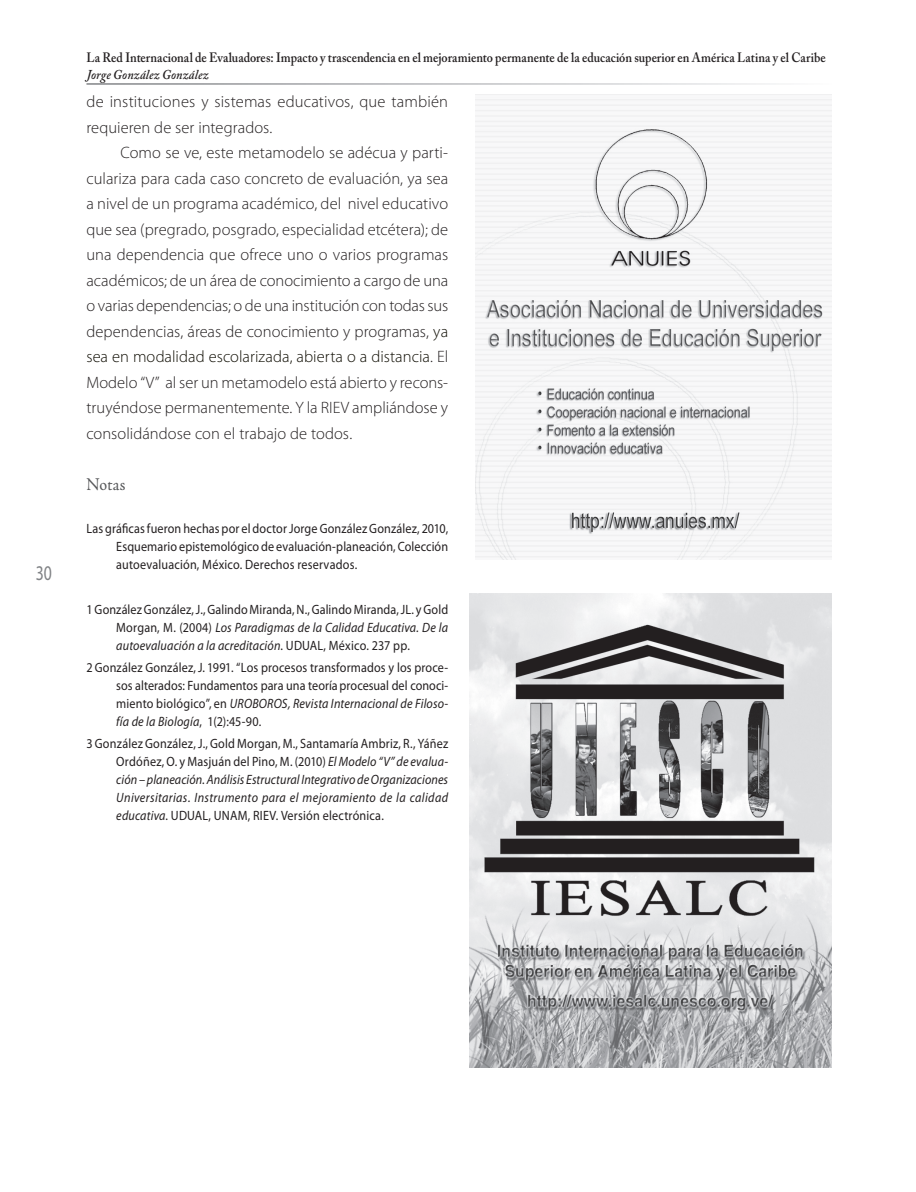
<style>
.page{position:relative;width:916px;height:1192px;background:#fff}
.page>*{position:absolute;margin:0;border:0;box-sizing:border-box;transform-origin:0 0}
.t1{font:21px "Myriad Pro";color:#808285;scale:.75 1}
.t2{font:18px "Adobe Jenson Pro";letter-spacing:.01em;color:#57585a;scale:.9 1}
.t3{font:300 16.5px/25.5px "Myriad Pro";letter-spacing:.005em;color:#231f20}
.t4{font:13.5px/18px "Myriad Pro";letter-spacing:.005em;color:#231f20;text-align:justify;scale:.9 1}
.t5{font:italic 13.5px/18px "Myriad Pro";letter-spacing:.03em;color:#231f20;text-align:justify;scale:.9 1}
.t6{font:600 13.5px "Adobe Caslon Pro";letter-spacing:.005em;color:#231f20;scale:.9 1}
.t7{font:italic 600 13.5px "Adobe Caslon Pro";letter-spacing:.015em;color:#231f20;scale:.9 1}
.s1{color:#100e04}
.s2{font-style:italic}
.s3{font-style:normal}
</style>
<div class="page">
<img style="left:476px;top:99px;width:354px;height:461px">
<img style="left:469px;top:594px;width:361px;height:473px">
<p class="t1" style="left:36px;top:560px;width:23px">30</p>
<p class="t6" style="left:86px;top:50px;width:822px">La Red Internacional de Evaluadores: Impacto y trascendencia en el mejoramiento permanente de la educación superior en América Latina y el Caribe</p>
<p class="t7" style="left:86px;top:66px;width:137px">Jorge González González</p>
<p class="t3" style="left:86px;top:89px;width:363px">de instituciones y sistemas educativos, que también requieren de ser integrados.</p>
<p class="t3" style="left:86px;top:140px;width:363px;text-align:justify;text-indent:34px">Como se ve, este metamodelo se adécua y parti&shy;culariza para cada caso concreto de evaluación, ya sea a nivel de un programa académico, del nivel educativo que sea (pregrado, posgrado, especialidad etcétera); de una dependencia que ofrece uno o varios programas académicos; de un área de conocimiento a cargo de una o varias dependencias; o de una institución con todas sus dependencias, áreas de conocimiento y programas, <span class="s1">ya sea en modalidad escolarizada, abierta o a distancia</span>. El Modelo “V” al ser un metamodelo está abierto y recons&shy;truyéndose permanentemente. Y la RIEV ampliándose y consolidándose con el trabajo de todos.</p>
<p class="t2" style="left:86px;top:474px;width:45px">Notas</p>
<p class="t4" style="left:116px;top:520px;width:370px;text-indent:-30px">Las gráficas fueron hechas por el doctor Jorge González González, 2010, Esquemario epistemológico de evaluación-planeación, Colección autoevaluación, México. Derechos reservados.</p>
<p class="t4" style="left:116px;top:600px;width:370px;text-indent:-30px">1 González González, J., Galindo Miranda, N., Galindo Miranda, JL. y Gold Morgan, M. (2004) <span class="s2">Los Paradigmas de la Calidad Educativa. De la autoevaluación a la acreditación</span>. UDUAL, México. 237 pp.</p>
<p class="t4" style="left:116px;top:658px;width:370px;text-indent:-30px">2 González González, J. 1991. “Los procesos transformados y los proce&shy;sos alterados: Fundamentos para una teoría procesual del conoci&shy;miento biológico”, en <span class="s2">UROBOROS, Revista Internacional de Filoso&shy;fía de la Biología</span>, 1(2):45 -90.</p>
<p class="t5" style="left:116px;top:735px;width:370px;text-indent:-30px"><span class="s3">3 González González, J., Gold Morgan, M., Santamaría Ambriz, R., Yáñez Ordóñez, O. y Masjuán del Pino, M. (2010)</span> El Modelo “V” de evalua&shy;ción – planeación. Análisis Estructural Integrativo de Organizaciones Universitarias. Instrumento para el mejoramiento de la calidad educativa<span class="s3">. UDUAL, UNAM, RIEV. Versión electrónica.</span></p>
</div>
